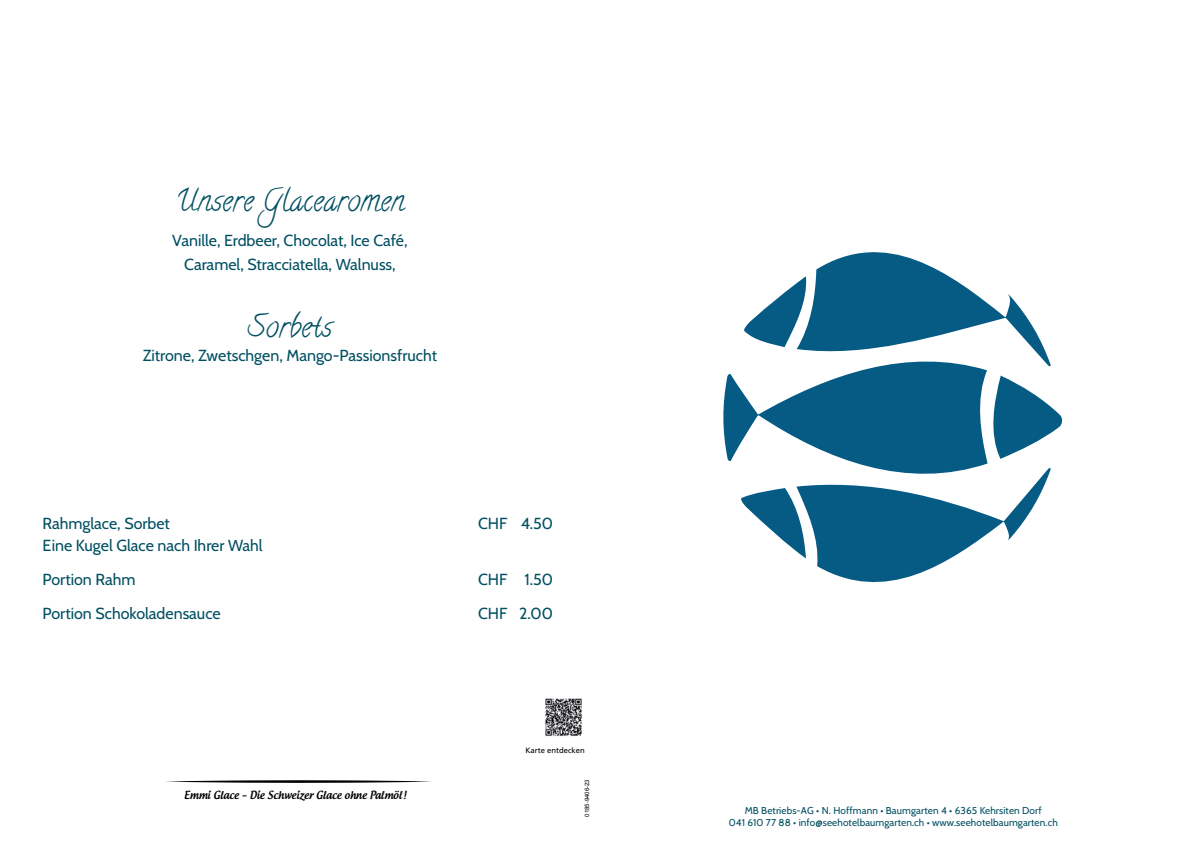
<style>
.page{position:relative;width:1191px;height:842px;background:#fff}
.page>*{position:absolute;margin:0;border:0;box-sizing:border-box;transform-origin:0 0}
.t1{font:30px "Calligraffitti";color:#004f62}
.t2{font:16px/24px "Cabin";color:#004f62;text-align:center}
.t3{font:500 10.8px "Androgyne";color:#000;scale:.95 1}
.t4{font:10px/12px "Cabin";letter-spacing:.01em;color:#004f62;text-align:center}
.t5{font:7.7px "Frutiger LT Com";color:#000}
.t6{font:6px "Arial";color:#000}
</style>
<div class="page">
<svg style="left:723px;top:252px;width:340px;height:331px"></svg>
<svg style="left:165px;top:780px;width:267px;height:3px"></svg>
<img style="left:545px;top:698px;width:37px;height:38px">
<h1 class="t1" style="left:175px;top:183px;width:231px">Unsere Glacearomen</h1>
<p class="t2" style="left:172px;top:228px;width:237px">Vanille, Erdbeer, Chocolat, Ice Café,<br>Caramel, Stracciatella, Walnuss,</p>
<h1 class="t1" style="left:248px;top:309px;width:86px">Sorbets</h1>
<p class="t2" style="left:143px;top:343px;width:296px">Zitrone, Zwetschgen, Mango-Passionsfrucht</p>
<p class="t2" style="left:43px;top:510px;width:129px">Rahmglace, Sorbet</p>
<p class="t2" style="left:478px;top:510px;width:76px">CHF 4.50</p>
<p class="t2" style="left:43px;top:527px;width:222px;line-height:34px;text-align:left">Eine Kugel Glace nach Ihrer Wahl<br>Portion Rahm</p>
<p class="t2" style="left:478px;top:566px;width:76px">CHF 1.50</p>
<p class="t2" style="left:43px;top:600px;width:180px">Portion Schokoladensauce</p>
<p class="t2" style="left:478px;top:600px;width:76px">CHF 2.00</p>
<p class="t5" style="left:525px;top:745px;width:61px">Karte entdecken</p>
<p class="t3" style="left:184px;top:788px;width:235px">Emmi Glace – Die Schweizer Glace ohne Palmöl!</p>
<p class="t6" style="left:583px;top:817px;width:39px;rotate:-90deg">0185-9406-23</p>
<p class="t4" style="left:728px;top:803px;width:330px">MB Betriebs-AG • N. Hoffmann • Baumgarten 4 • 6365 Kehrsiten Dorf<br>041 610 77 88 • info@seehotelbaumgarten.ch • www.seehotelbaumgarten.ch</p>
</div>
